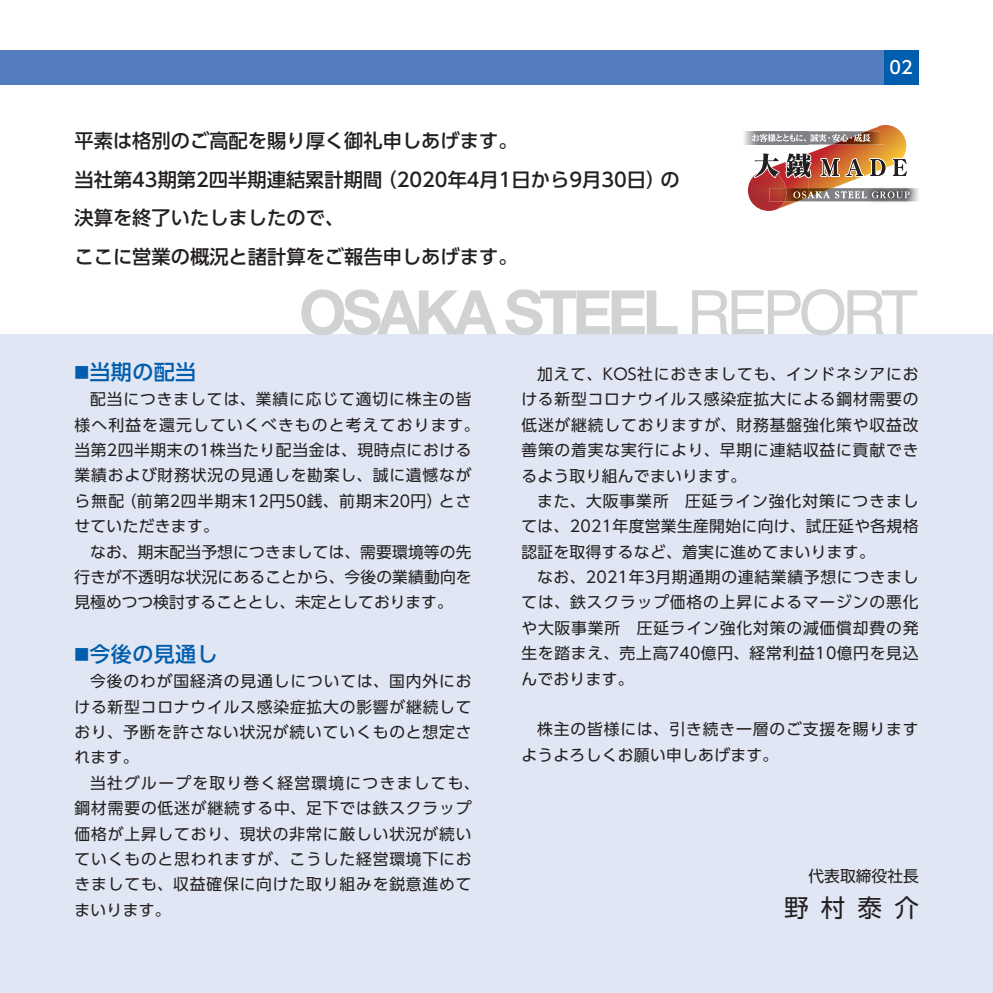
<style>
.page{position:relative;width:993px;height:993px;background:#fff}
.page>*{position:absolute;margin:0;border:0;box-sizing:border-box;transform-origin:0 0}
.t1{font:700 61.25px "Helvetica Neue";letter-spacing:-.075em;color:#d1d2d4}
.t2{font:24.5px "UD Shin Go Pro";color:#231f20}
.t3{font:500 21px "UD Shin Go Pro";letter-spacing:.02em;color:#015dad}
.t4{font:500 19.25px/38.5px "UD Shin Go Pro";color:#231f20}
.t5{font:500 17.5px "UD Shin Go Pro";color:#fff}
.t6{font:15.75px/25.4px "UD Shin Go Pro";letter-spacing:.055em;color:#231f20;text-align:justify}
.t7{font:15.75px "UD Shin Go Pro";color:#231f20}
.s1{font-family:"Helvetica";font-weight:400}
.s2{font-size:14.7px}
</style>
<div class="page">
<div style="left:0;top:334px;width:992px;height:658px;background:#e0e6f3"></div>
<div style="left:0;top:50px;width:918px;height:34px;background:#537dbf"></div>
<div style="left:883px;top:50px;width:35px;height:34px;background:#015dad"></div>
<img style="left:909px;top:188px;width:10px;height:14px">
<svg style="left:744px;top:125px;width:165px;height:86px"></svg>
<p class="t4" style="left:74px;top:121px;width:606px">平素は格別のご高配を賜り厚く御礼申しあげます。<br>当社第43期第2四半期連結累計期間（2020年4月1日から9月30日）の決算を終了いたしましたので、<br>ここに営業の概況と諸計算をご報告申しあげます。</p>
<p class="t5" style="left:889px;top:53px;width:25px">02</p>
<h1 class="t1" style="left:299px;top:264px;width:620px">OSAKA STEEL <span class="s1">REPORT</span></h1>
<h3 class="t3" style="left:74px;top:354px;width:123px"><span class="s2">■</span>当期の配当</h3>
<p class="t6" style="left:74px;top:386px;width:406px;text-align:left;text-indent:16px">配当につきましては、業績に応じて適切に株主の皆様へ利益を還元していくべきものと考えております。当第2四半期末の1株当たり配当金は、現時点における業績および財務状況の見通しを勘案し、誠に遺憾ながら無配（前第2四半期末12円50銭、前期末20円）とさせていただきます。</p>
<p class="t6" style="left:74px;top:538px;width:398px;text-indent:16px">なお、期末配当予想につきましては、需要環境等の先行きが不透明な状況にあることから、今後の業績動向を見極めつつ検討することとし、未定としております。</p>
<h3 class="t3" style="left:74px;top:636px;width:145px"><span class="s2">■</span>今後の見通し</h3>
<p class="t6" style="left:74px;top:667px;width:398px;text-indent:16px">今後のわが国経済の見通しについては、国内外における新型コロナウイルス感染症拡大の影響が継続しており、予断を許さない状況が続いていくものと想定されます。</p>
<p class="t6" style="left:74px;top:769px;width:406px;text-align:left;text-indent:16px">当社グループを取り巻く経営環境につきましても、鋼材需要の低迷が継続する中、足下では鉄スクラップ価格が上昇しており、現状の非常に厳しい状況が続いていくものと思われますが、こうした経営環境下におきましても、収益確保に向けた取り組みを鋭意進めてまいります。</p>
<p class="t6" style="left:521px;top:360px;width:398px;text-indent:16px">加えて、KOS社におきましても、インドネシアにおける新型コロナウイルス感染症拡大による鋼材需要の低迷が継続しておりますが、財務基盤強化策や収益改善策の着実な実行により、早期に連結収益に貢献できるよう取り組んでまいります。</p>
<p class="t6" style="left:521px;top:487px;width:398px;text-indent:16px">また、大阪事業所　圧延ライン強化対策につきましては、2021年度営業生産開始に向け、試圧延や各規格認証を取得するなど、着実に進めてまいります。</p>
<p class="t6" style="left:521px;top:563px;width:398px;text-indent:16px">なお、2021年3月期通期の連結業績予想につきましては、鉄スクラップ価格の上昇によるマージンの悪化や大阪事業所　圧延ライン強化対策の減価償却費の発生を踏まえ、売上高740億円、経常利益10億円を見込んでおります。</p>
<p class="t6" style="left:521px;top:716px;width:398px;text-indent:16px">株主の皆様には、引き続き一層のご支援を賜りますようよろしくお願い申しあげます。</p>
<p class="t7" style="left:808px;top:862px;width:112px">代表取締役社長</p>
<h2 class="t2" style="left:783px;top:887px;width:136px">野村泰介</h2>
</div>
